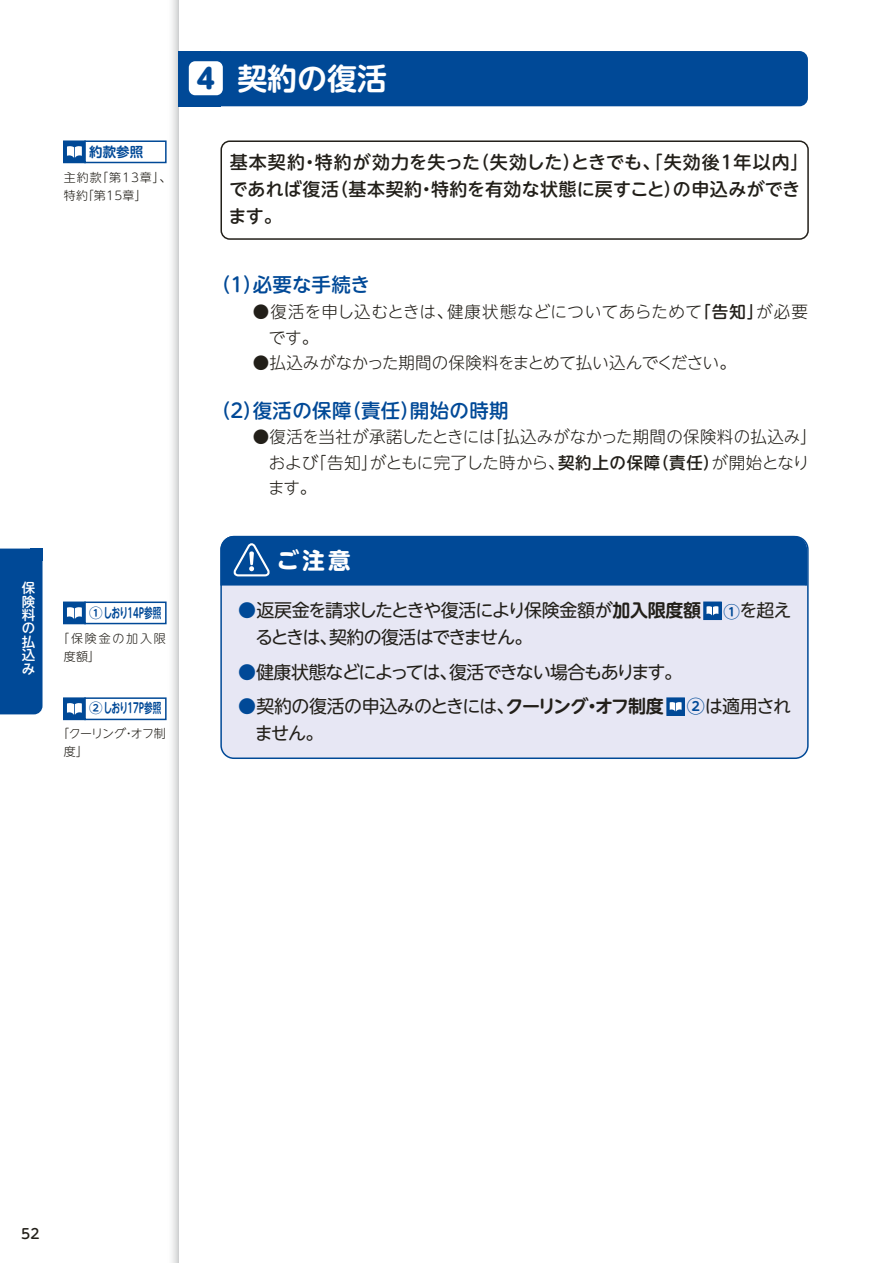
<style>
.page{position:relative;width:893px;height:1263px;background:#fff}
.page>*{position:absolute;margin:0;border:0;box-sizing:border-box;transform-origin:0 0}
.t1{font:30px "UD Shin M Go Pro De Bold 90 pv RKSJ H";color:#fff}
.t2{font:22.5px "UD Shin M Go Pro Bold 90 pv RKSJ H";color:#fff}
.t3{font:19.5px "UD Shin M Go Pro Medium 90 pv RKSJ H";letter-spacing:.02em;color:#004997}
.t4{font:18px/27px "UD Shin M Go Pro Regular 90 pv RKSJ H";letter-spacing:-.065em;color:#221f19}
.t5{font:18px/27px "UD Shin M Go Pro Medium 90 pv RKSJ H";letter-spacing:.015em;color:#221f19}
.t6{font:18px/27px "UD Shin M Go Pro Regular 90 pv RKSJ H";letter-spacing:-.04em;color:#221f19}
.t7{font:16.5px/25.5px "UD Shin M Go Pro Light 90 pv RKSJ H";letter-spacing:.005em;color:#221f19}
.t8{font:16.5px/25.5px "UD Shin M Go Pro Light 90 pv RKSJ H";letter-spacing:.03em;color:#221f19}
.t9{font:13.8px "UD Shin M Go Pro Medium 90 pv RKSJ H";color:#221f19}
.t10{font:13.5px "UD Shin M Go Pro De Bold 90 pv RKSJ H";color:#004997}
.t11{font:13.5px/13.5px "UD Shin M Go Pro Medium 90 pv RKSJ V";color:#fff;text-align:justify}
.t12{font:12px/18px "UD Shin M Go Pro Light 90 pv RKSJ H";letter-spacing:.08em;color:#221f19}
.t13{font:12px/18px "UD Shin M Go Pro Light 90 pv RKSJ H";letter-spacing:-.06em;color:#221f19}
.t14{font:12px/18px "UD Shin M Go Pro Light 90 pv RKSJ H";letter-spacing:.155em;color:#221f19}
.s1{font-family:"UD Shin M Go Pro Heavy 90 pv RKSJ H";font-size:27.15px;color:#004997}
.s2{font-family:"UD Shin M Go Pro Medium 90 pv RKSJ H"}
.s3{color:#004997}
.s4{font-family:"UD Shin M Go Pro De Bold 90 pv RKSJ H"}
.s5{font-family:"UD Shin M Go Pro De Bold 90 pv RKSJ H";font-size:16.5px;color:#004997}
.s6{font-family:"UD Shin M Go Pro De Bold 90 pv RKSJ H";color:#004997}
</style>
<div class="page">
<svg style="left:166px;top:0;width:13px;height:1263px"></svg>
<div style="left:220px;top:140px;width:589px;height:100px;border:2px solid #221f19;border-radius:9px"></div>
<div style="left:221px;top:537px;width:587px;height:221px;background:#e7e7f4;border-radius:13px"></div>
<div style="left:220px;top:536px;width:589px;height:223px;border:2px solid #004997;border-radius:13px"></div>
<svg style="left:220px;top:535px;width:588px;height:52px;background:#0d529c"></svg>
<div style="left:64px;top:602px;width:21px;height:21px;background:#004997"></div>
<div style="left:63px;top:601px;width:23px;height:23px;border:2px solid #004997"></div>
<div style="left:84px;top:601px;width:83px;height:23px;border:2px solid #004997"></div>
<svg style="left:67px;top:607px;width:15px;height:12px"></svg>
<div style="left:64px;top:698px;width:21px;height:21px;background:#004997"></div>
<div style="left:63px;top:697px;width:23px;height:23px;border:2px solid #004997"></div>
<div style="left:84px;top:697px;width:83px;height:23px;border:2px solid #004997"></div>
<svg style="left:67px;top:703px;width:15px;height:11px"></svg>
<div style="left:179px;top:51px;width:629px;height:55px;background:#004997;border-radius:9px"></div>
<div style="left:179px;top:51px;width:42px;height:55px;background:#004997"></div>
<div style="left:189px;top:61px;width:34px;height:34px;background:#fff;border-radius:6px"></div>
<div style="left:64px;top:141px;width:21px;height:21px;background:#004997"></div>
<div style="left:63px;top:140px;width:23px;height:23px;border:2px solid #004997"></div>
<div style="left:84px;top:140px;width:83px;height:23px;border:2px solid #004997"></div>
<svg style="left:67px;top:146px;width:15px;height:12px"></svg>
<svg style="left:706px;top:604px;width:13px;height:13px"></svg>
<div style="left:703px;top:601px;width:19px;height:19px;border:2px solid #004997"></div>
<svg style="left:706px;top:606px;width:12px;height:9px"></svg>
<svg style="left:669px;top:700px;width:13px;height:13px"></svg>
<div style="left:666px;top:697px;width:19px;height:19px;border:2px solid #004997"></div>
<svg style="left:670px;top:702px;width:12px;height:9px"></svg>
<div style="left:0;top:549px;width:43px;height:165px;background:#004997"></div>
<div style="left:30px;top:549px;width:13px;height:12px;background:#004997"></div>
<p class="t10" style="left:89px;top:146px;width:56px">約款参照</p>
<p class="t12" style="left:64px;top:170px;width:109px">主約款「第13章」、特約「第15章」</p>
<p class="t11" style="left:22px;top:583px;width:15px">保険料の払込み</p>
<p class="t10" style="left:89px;top:607px;width:74px">①しおり14P参照</p>
<p class="t14" style="left:64px;top:631px;width:104px;text-indent:-7px">「保険金の加入限度額」</p>
<p class="t10" style="left:89px;top:703px;width:74px">②しおり17P参照</p>
<p class="t13" style="left:64px;top:727px;width:104px;text-indent:-7px">「クーリング・オフ制度」</p>
<h1 class="t1" style="left:197px;top:68px;width:192px"><span class="s1">4</span> 契約の復活</h1>
<p class="t5" style="left:229px;top:151px;width:582px">基本契約・特約が効力を失った（失効した）ときでも、「失効後１年以内」であれば復活（基本契約・特約を有効な状態に戻すこと）の申込みができます。</p>
<p class="t3" style="left:211px;top:278px;width:160px">（1）必要な手続き</p>
<p class="t8" style="left:269px;top:302px;width:541px;text-indent:-16px">●復活を申し込むときは、健康状態などについてあらためて<span class="s2">「告知」</span>が必要です。</p>
<p class="t7" style="left:253px;top:352px;width:485px">●払込みがなかった期間の保険料をまとめて払い込んでください。</p>
<p class="t3" style="left:211px;top:403px;width:299px">（2）復活の保障（責任）開始の時期</p>
<p class="t7" style="left:268px;top:427px;width:550px;text-indent:-15px">●復活を当社が承諾したときには「払込みがなかった期間の保険料の払込み」および「告知」がともに完了した時から、<span class="s2">契約上の保障（責任）</span>が開始となります。</p>
<h2 class="t2" style="left:276px;top:552px;width:76px">ご注意</h2>
<p class="t4" style="left:255px;top:600px;width:537px;text-indent:-17px"><span class="s3">●</span>返戻金を請求したときや復活により保険金額が<span class="s4">加入限度額</span> <span class="s5">①</span>を超えるときは、契約の復活はできません。</p>
<p class="t4" style="left:238px;top:661px;width:446px"><span class="s3">●</span>健康状態などによっては、復活できない場合もあります。</p>
<p class="t6" style="left:255px;top:696px;width:538px;text-indent:-17px"><span class="s3">●</span>契約の復活の申込みのときには、<span class="s4">クーリング・オフ制度　</span> <span class="s6">②</span>は適用されません。</p>
<p class="t9" style="left:21px;top:1228px;width:20px">52</p>
</div>
